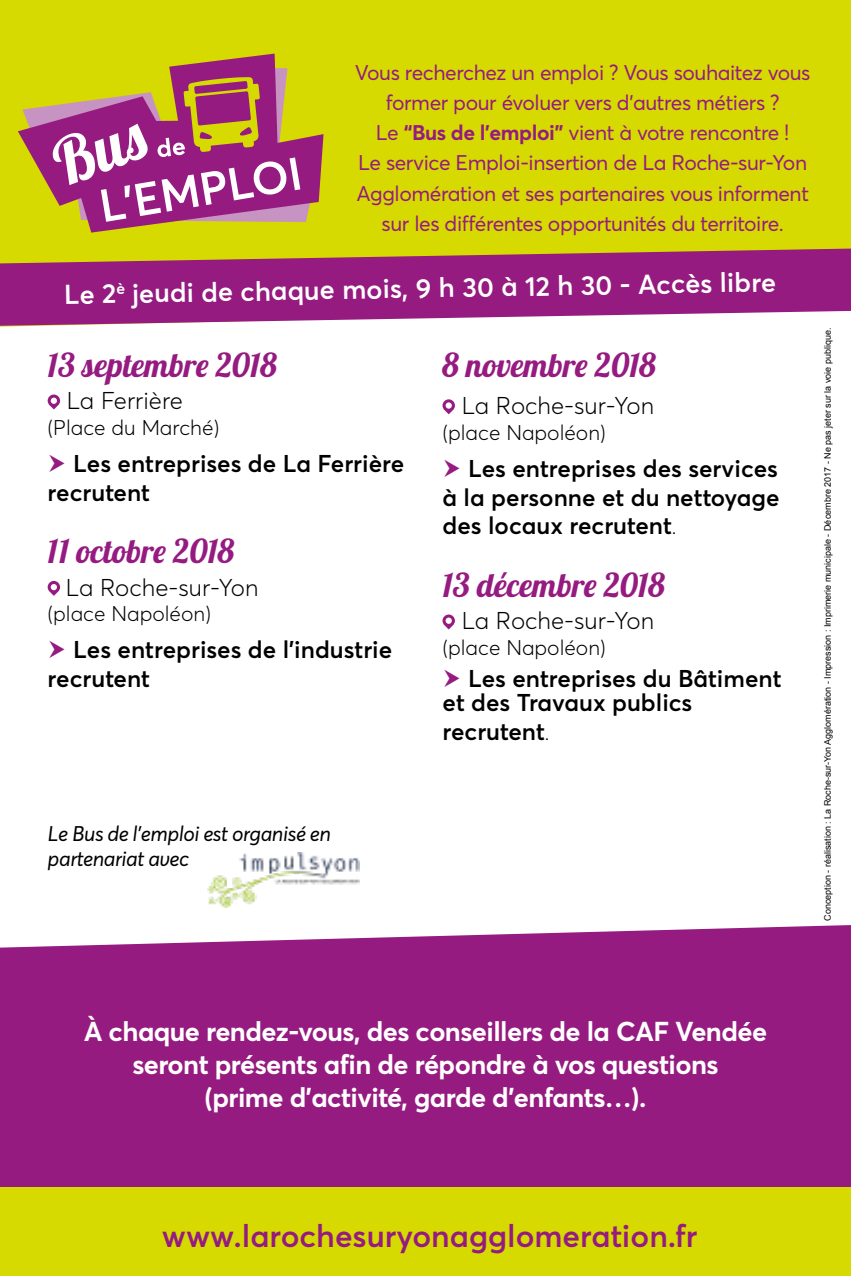
<style>
.page{position:relative;width:851px;height:1276px;background:#fff}
.page>*{position:absolute;margin:0;border:0;box-sizing:border-box;transform-origin:0 0}
.t1{font:33px "Lobster 1.4";color:#951b81}
.t2{font:600 31.2px "Averta Std";color:#951b81}
.t3{font:700 27px/33px "Averta Std";letter-spacing:-.02em;color:#fff;text-align:center}
.t4{font:600 27px "Averta Std";color:#fff}
.t5{font:600 24px/28.8px "Averta Std";color:#000}
.t6{font:300 24px "Averta Std";color:#000}
.t7{font:21px/30px "Averta Std";letter-spacing:-.02em;color:#951b81;text-align:center}
.t8{font:300 21px "Averta Std";color:#000}
.t9{font:italic 21px/25.2px "Averta Std";letter-spacing:-.02em;color:#000}
.t10{font:9px "Arial";color:#000}
.s1{font-weight:700}
.s2{font-weight:300;font-size:21px}
</style>
<div class="page">
<div style="left:0;top:1182px;width:850px;height:94px;background:#d7da00"></div>
<div style="left:0;top:0;width:850px;height:761px;background:#d7da00"></div>
<div style="left:0;top:906px;width:850px;height:281px;background:#951b81"></div>
<div style="left:0;top:326px;width:850px;height:621px;background:#fff"></div>
<svg style="left:48px;top:394px;width:12px;height:15px"></svg>
<svg style="left:48px;top:581px;width:12px;height:15px"></svg>
<svg style="left:442px;top:399px;width:13px;height:15px"></svg>
<svg style="left:442px;top:614px;width:13px;height:15px"></svg>
<svg style="left:0;top:248px;width:850px;height:78px;background:#a6447f"></svg>
<svg style="left:18px;top:54px;width:305px;height:179px"></svg>
<svg style="left:50px;top:77px;width:250px;height:145px"></svg>
<img style="left:207px;top:852px;width:152px;height:56px">
<svg style="left:50px;top:454px;width:15px;height:18px"></svg>
<svg style="left:50px;top:641px;width:15px;height:17px"></svg>
<svg style="left:444px;top:459px;width:15px;height:18px"></svg>
<svg style="left:444px;top:669px;width:15px;height:18px"></svg>
<p class="t7" style="left:355px;top:58px;width:457px">Vous recherchez un emploi ? Vous souhaitez vous former pour évoluer vers d’autres métiers ?<br>Le <span class="s1">“Bus de l’emploi”</span> vient à votre rencontre !<br>Le service Emploi-insertion de La Roche-sur-Yon Agglomération et ses partenaires vous informent sur les différentes opportunités du territoire.</p>
<p class="t4" style="left:64px;top:277px;width:713px;rotate:-1deg">Le 2<sup>è</sup> jeudi de chaque mois, 9 h 30 à 12 h 30 - Accès libre</p>
<h1 class="t1" style="left:48px;top:344px;width:231px">13 septembre 2018</h1>
<p class="t6" style="left:67px;top:386px;width:117px">La Ferrière</p>
<p class="t8" style="left:48px;top:414px;width:173px">(Place du Marché)</p>
<p class="t5" style="left:48px;top:449px;width:358px;text-indent:25px">Les entreprises de La Ferrière recrutent</p>
<h1 class="t1" style="left:48px;top:530px;width:188px">11 octobre 2018</h1>
<p class="t6" style="left:66px;top:572px;width:194px">La Roche-sur-Yon</p>
<p class="t8" style="left:48px;top:600px;width:165px">(place Napoléon)</p>
<p class="t5" style="left:48px;top:635px;width:346px;text-indent:25px">Les entreprises de l’industrie recrutent</p>
<p class="t9" style="left:48px;top:822px;width:285px">Le Bus de l’emploi est organisé en partenariat avec</p>
<h1 class="t1" style="left:442px;top:344px;width:215px">8 novembre 2018</h1>
<p class="t6" style="left:461px;top:391px;width:194px">La Roche-sur-Yon</p>
<p class="t8" style="left:442px;top:419px;width:165px">(place Napoléon)</p>
<p class="t5" style="left:442px;top:454px;width:338px;text-align:justify;text-indent:25px">Les entreprises des services à la personne et du nettoyage des locaux recrutent<span class="s2">.</span></p>
<h1 class="t1" style="left:442px;top:564px;width:224px">13 décembre 2018</h1>
<p class="t6" style="left:461px;top:606px;width:194px">La Roche-sur-Yon</p>
<p class="t8" style="left:442px;top:634px;width:165px">(place Napoléon)</p>
<p class="t5" style="left:442px;top:666px;width:340px;line-height:24px;text-indent:25px">Les entreprises du Bâtiment et des Travaux publics</p>
<p class="t5" style="left:442px;top:717px;width:109px">recrutent<span class="s2">.</span></p>
<p class="t10" style="left:821px;top:921px;width:594px;rotate:-90deg">Conception - réalisation : La Roche-sur-Yon Agglomération - Impression : Imprimerie municipale - Décembre 2017 - Ne pas jeter sur la voie publique.</p>
<p class="t3" style="left:84px;top:1014px;width:685px">À chaque rendez-vous, des conseillers de la CAF Vendée seront présents afin de répondre à vos questions<br>(prime d’activité, garde d’enfants…).</p>
<h2 class="t2" style="left:162px;top:1216px;width:537px">www.larochesuryonagglomeration.fr</h2>
</div>
